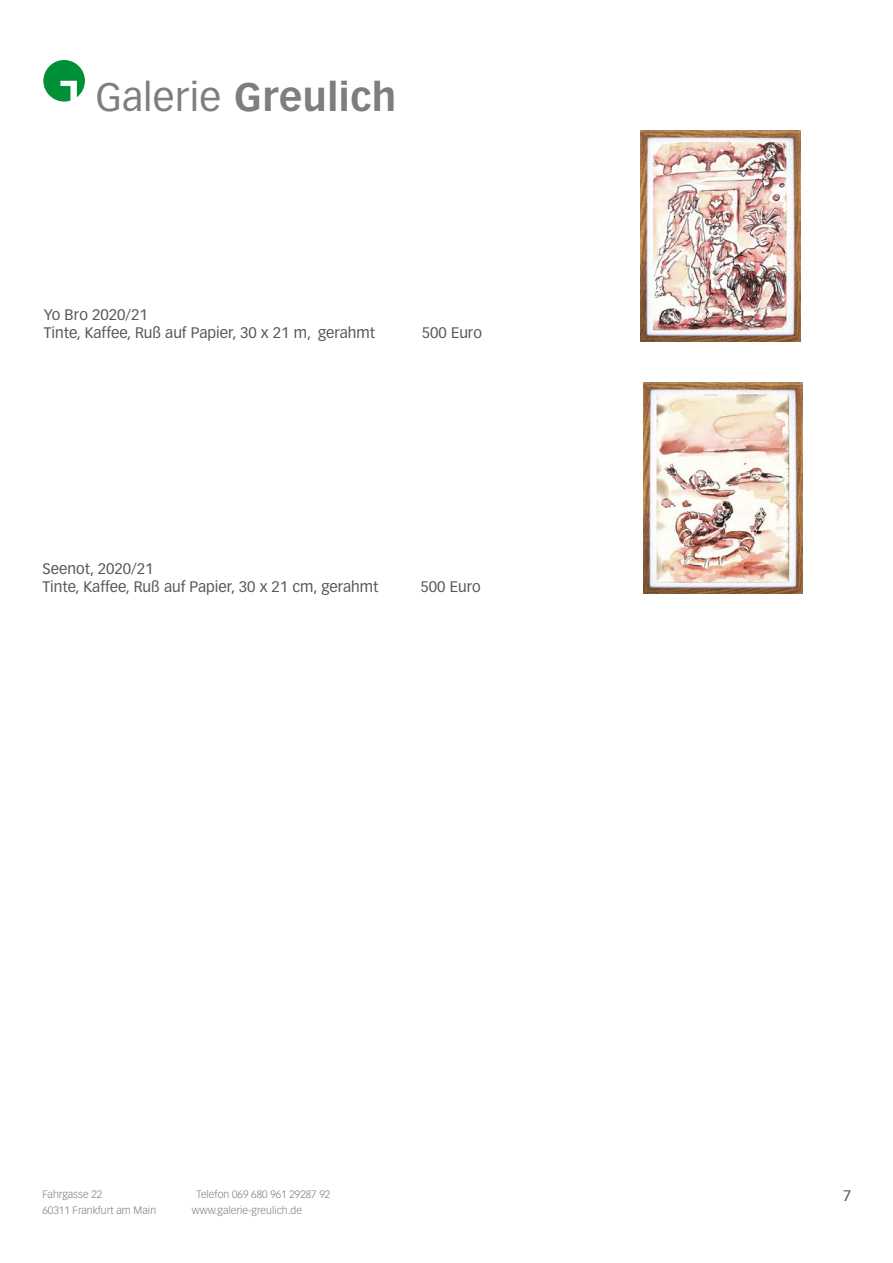
<style>
.page{position:relative;width:893px;height:1263px;background:#fff}
.page>*{position:absolute;margin:0;border:0;box-sizing:border-box;transform-origin:0 0}
.t1{font:700 39px "Vectora LH";letter-spacing:.015em;color:#7e7e7d}
.t2{font:15px/18px "Vectora LH";color:#575756}
.t3{font:300 10.5px "Vectora LH";color:#7e7e7d}
.s1{font-weight:400}
</style>
<div class="page">
<svg style="left:43px;top:60px;width:42px;height:42px"></svg>
<img style="left:641px;top:131px;width:159px;height:211px">
<img style="left:643px;top:383px;width:160px;height:211px">
<h1 class="t1" style="left:96px;top:73px;width:302px"><span class="s1">Galerie</span> Greulich</h1>
<p class="t2" style="left:44px;top:306px;width:333px">Yo Bro 2020/21<br>Tinte, Kaffee, Ruß auf Papier, 30 x 21 m, gerahmt</p>
<p class="t2" style="left:422px;top:324px;width:62px">500 Euro</p>
<p class="t2" style="left:43px;top:559px;width:337px">Seenot, 2020/21<br>Tinte, Kaffee, Ruß auf Papier, 30 x 21 cm, gerahmt</p>
<p class="t2" style="left:421px;top:577px;width:62px">500 Euro</p>
<p class="t3" style="left:43px;top:1188px;width:61px">Fahrgasse 22</p>
<p class="t3" style="left:197px;top:1188px;width:135px">Telefon 069 680 961 29287 92</p>
<p class="t3" style="left:43px;top:1204px;width:115px">60311 Frankfurt am Main</p>
<p class="t3" style="left:192px;top:1204px;width:112px">www.galerie-greulich.de</p>
<p class="t2" style="left:843px;top:1187px;width:10px">7</p>
</div>
